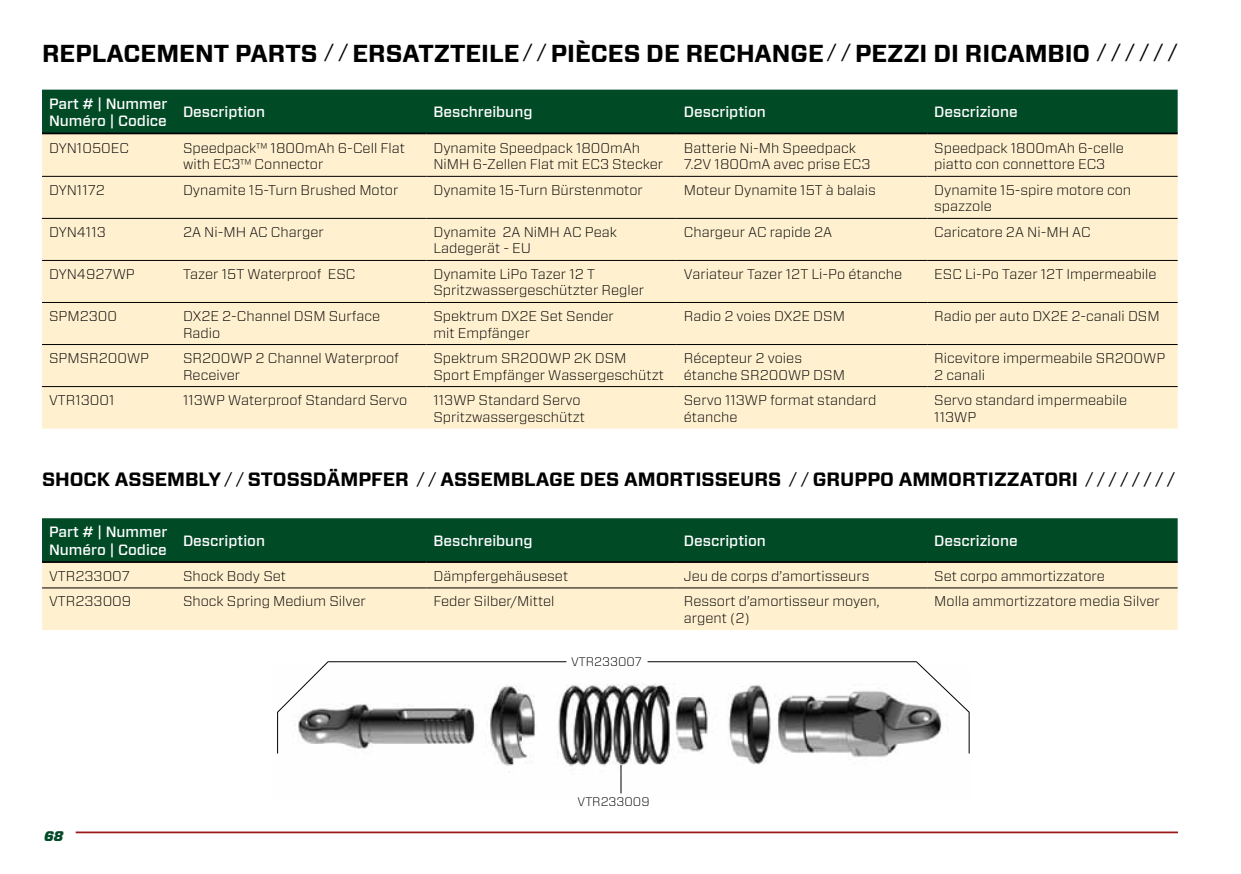
<style>
.page{position:relative;width:1241px;height:874px;background:#fff}
.page>*{position:absolute;margin:0;border:0;box-sizing:border-box;transform-origin:0 0}
.t1{font:700 24.5px "Forza";color:#000}
.t2{font:700 19.25px "Forza";color:#000}
.t3{font:16.62px "Forza";color:#000}
.t4{font:500 14.88px/17.8px "Forza";color:#fff}
.t5{font:300 14px/16.8px "Forza";color:#000}
.t6{font:italic 900 14px "Forza";color:#004a26}
.t7{font:300 12.25px "Forza";color:#000}
.s1{font-weight:400;font-size:20.12px}
.s2{font-weight:400;font-size:16.62px}
</style>
<div class="page">
<hr style="left:76px;top:831px;width:1101px;height:1px;background:#9c171a">
<div style="left:42px;top:90px;width:1135px;height:42px;background:#004a26"></div>
<div style="left:42px;top:134px;width:1135px;height:294px;background:#fff1d0"></div>
<hr style="left:42px;top:260px;width:134px;height:1px;background:#000">
<hr style="left:176px;top:260px;width:250px;height:1px;background:#000">
<hr style="left:426px;top:260px;width:250px;height:1px;background:#000">
<hr style="left:676px;top:260px;width:251px;height:1px;background:#000">
<hr style="left:927px;top:260px;width:250px;height:1px;background:#000">
<hr style="left:42px;top:302px;width:134px;height:1px;background:#000">
<hr style="left:176px;top:302px;width:250px;height:1px;background:#000">
<hr style="left:426px;top:302px;width:250px;height:1px;background:#000">
<hr style="left:676px;top:302px;width:251px;height:1px;background:#000">
<hr style="left:927px;top:302px;width:250px;height:1px;background:#000">
<hr style="left:42px;top:132px;width:134px;height:2px;background:#000">
<hr style="left:176px;top:132px;width:250px;height:2px;background:#000">
<hr style="left:426px;top:132px;width:250px;height:2px;background:#000">
<hr style="left:676px;top:132px;width:251px;height:2px;background:#000">
<hr style="left:927px;top:132px;width:250px;height:2px;background:#000">
<hr style="left:42px;top:176px;width:134px;height:1px;background:#000">
<hr style="left:176px;top:176px;width:250px;height:1px;background:#000">
<hr style="left:426px;top:176px;width:250px;height:1px;background:#000">
<hr style="left:676px;top:176px;width:251px;height:1px;background:#000">
<hr style="left:927px;top:176px;width:250px;height:1px;background:#000">
<hr style="left:42px;top:218px;width:134px;height:1px;background:#000">
<hr style="left:176px;top:218px;width:250px;height:1px;background:#000">
<hr style="left:426px;top:218px;width:250px;height:1px;background:#000">
<hr style="left:676px;top:218px;width:251px;height:1px;background:#000">
<hr style="left:927px;top:218px;width:250px;height:1px;background:#000">
<hr style="left:42px;top:344px;width:134px;height:1px;background:#000">
<hr style="left:176px;top:344px;width:250px;height:1px;background:#000">
<hr style="left:426px;top:344px;width:250px;height:1px;background:#000">
<hr style="left:676px;top:344px;width:251px;height:1px;background:#000">
<hr style="left:927px;top:344px;width:250px;height:1px;background:#000">
<hr style="left:42px;top:386px;width:134px;height:1px;background:#000">
<hr style="left:176px;top:386px;width:250px;height:1px;background:#000">
<hr style="left:426px;top:386px;width:250px;height:1px;background:#000">
<hr style="left:676px;top:386px;width:251px;height:1px;background:#000">
<hr style="left:927px;top:386px;width:250px;height:1px;background:#000">
<div style="left:42px;top:518px;width:1135px;height:43px;background:#004a26"></div>
<div style="left:42px;top:562px;width:1135px;height:67px;background:#fff1d0"></div>
<hr style="left:42px;top:561px;width:134px;height:1px;background:#000">
<hr style="left:176px;top:561px;width:250px;height:1px;background:#000">
<hr style="left:426px;top:561px;width:250px;height:1px;background:#000">
<hr style="left:676px;top:561px;width:251px;height:1px;background:#000">
<hr style="left:927px;top:561px;width:250px;height:1px;background:#000">
<hr style="left:42px;top:587px;width:134px;height:1px;background:#000">
<hr style="left:176px;top:587px;width:250px;height:1px;background:#000">
<hr style="left:426px;top:587px;width:250px;height:1px;background:#000">
<hr style="left:676px;top:587px;width:251px;height:1px;background:#000">
<hr style="left:927px;top:587px;width:250px;height:1px;background:#000">
<img style="left:277px;top:683px;width:692px;height:111px">
<svg style="left:277px;top:661px;width:289px;height:92px"></svg>
<svg style="left:647px;top:661px;width:322px;height:92px"></svg>
<svg style="left:620px;top:764px;width:1px;height:28px"></svg>
<h1 class="t1" style="left:42px;top:37px;width:154px">REPLACEMENT</h1>
<h1 class="t1" style="left:235px;top:37px;width:33px">PARTS</h1>
<h1 class="t1" style="left:325px;top:37px;width:59px"><span class="s1">/ /</span>ERSATZTEI</h1>
<h1 class="t1" style="left:489px;top:37px;width:265px">LE <span class="s1">/ /</span>PI ÈCES DE RECHANGE</h1>
<h1 class="t1" style="left:827px;top:37px;width:43px"><span class="s1">/ /</span>PEZZI</h1>
<h1 class="t1" style="left:933px;top:37px;width:246px">DI RICAMBIO <span class="s1">/ / / / / /</span></h1>
<p class="t4" style="left:49px;top:94px;width:120px">Part # | Nummer<br>Numéro | Codice</p>
<p class="t4" style="left:183px;top:103px;width:84px">Description</p>
<p class="t4" style="left:433px;top:103px;width:100px">Beschreibung</p>
<p class="t4" style="left:683px;top:103px;width:84px">Description</p>
<p class="t4" style="left:934px;top:103px;width:85px">Descrizione</p>
<p class="t5" style="left:49px;top:139px;width:81px">DYN1050EC</p>
<p class="t5" style="left:183px;top:139px;width:223px">Speedpack™ 1800mAh 6-Cell Flat with EC3™ Connector</p>
<p class="t5" style="left:433px;top:139px;width:231px">Dynamite Speedpack 1800mAh<br>NiMH 6-Zellen Flat mit EC3 Stecker</p>
<p class="t5" style="left:683px;top:139px;width:188px">Batterie Ni-Mh Speedpack<br>7.2V 1800mA avec prise EC3</p>
<p class="t5" style="left:934px;top:139px;width:191px">Speedpack 1800mAh 6-celle piatto con connettore EC3</p>
<p class="t5" style="left:49px;top:181px;width:57px">DYN1172</p>
<p class="t5" style="left:183px;top:181px;width:217px">Dynamite 15-Turn Brushed Motor</p>
<p class="t5" style="left:433px;top:181px;width:211px">Dynamite 15-Turn Bürstenmotor</p>
<p class="t5" style="left:683px;top:181px;width:193px">Moteur Dynamite 15T à balais</p>
<p class="t5" style="left:934px;top:181px;width:198px">Dynamite 15-spire motore con spazzole</p>
<p class="t5" style="left:49px;top:223px;width:58px">DYN4113</p>
<p class="t5" style="left:183px;top:223px;width:142px">2A Ni-MH AC Charger</p>
<p class="t5" style="left:433px;top:223px;width:185px">Dynamite 2A NiMH AC Peak<br>Ladegerät - EU</p>
<p class="t5" style="left:683px;top:223px;width:150px">Chargeur AC rapide 2A</p>
<p class="t5" style="left:934px;top:223px;width:158px">Caricatore 2A Ni-MH AC</p>
<p class="t5" style="left:49px;top:265px;width:87px">DYN4927WP</p>
<p class="t5" style="left:183px;top:265px;width:174px">Tazer 15T Waterproof ESC</p>
<p class="t5" style="left:433px;top:265px;width:212px">Dynamite LiPo Tazer 12 T<br>Spritzwassergeschützter Regler</p>
<p class="t5" style="left:683px;top:265px;width:220px">Variateur Tazer 12T Li-Po étanche</p>
<p class="t5" style="left:934px;top:265px;width:224px">ESC Li-Po Tazer 12T Impermeabile</p>
<p class="t5" style="left:49px;top:307px;width:70px">SPM2300</p>
<p class="t5" style="left:183px;top:307px;width:199px">DX2E 2-Channel DSM Surface<br>Radio</p>
<p class="t5" style="left:433px;top:307px;width:182px">Spektrum DX2E Set Sender mit Empfänger</p>
<p class="t5" style="left:683px;top:307px;width:163px">Radio 2 voies DX2E DSM</p>
<p class="t5" style="left:934px;top:307px;width:227px">Radio per auto DX2E 2-canali DSM</p>
<p class="t5" style="left:49px;top:349px;width:102px">SPMSR200WP</p>
<p class="t5" style="left:183px;top:349px;width:217px">SR200WP 2 Channel Waterproof<br>Receiver</p>
<p class="t5" style="left:433px;top:349px;width:232px">Spektrum SR200WP 2K DSM<br>Sport Empfänger Wassergeschützt</p>
<p class="t5" style="left:683px;top:349px;width:163px">Récepteur 2 voies étanche SR200WP DSM</p>
<p class="t5" style="left:934px;top:349px;width:232px">Ricevitore impermeabile SR200WP<br>2 canali</p>
<p class="t5" style="left:49px;top:391px;width:67px">VTR13001</p>
<p class="t5" style="left:183px;top:391px;width:226px">113WP Waterproof Standard Servo</p>
<p class="t5" style="left:433px;top:391px;width:153px">113WP Standard Servo<br>Spritzwassergeschützt</p>
<p class="t5" style="left:683px;top:391px;width:194px">Servo 113WP format standard étanche</p>
<p class="t5" style="left:934px;top:391px;width:194px">Servo standard impermeabile<br>113WP</p>
<h2 class="t2" style="left:42px;top:466px;width:15px">SHO</h2>
<h2 class="t2" style="left:84px;top:466px;width:46px">CK ASSE</h2>
<h2 class="t2" style="left:167px;top:466px;width:300px">MBLY <span class="s2">/ /</span> STOSSDÄMPFER <span class="s2">/ /</span> ASSE</h2>
<h2 class="t2" style="left:492px;top:466px;width:57px">MBLAGE</h2>
<h2 class="t2" style="left:580px;top:466px;width:89px">DES AMORTISSE</h2>
<h2 class="t2" style="left:740px;top:466px;width:221px">URS <span class="s2">/ /</span> GRUPPO AMMORTIZZATORI</h2>
<p class="t3" style="left:1085px;top:466px;width:91px">/ / / / / / / /</p>
<p class="t4" style="left:49px;top:523px;width:120px">Part # | Nummer<br>Numéro | Codice</p>
<p class="t4" style="left:183px;top:531px;width:84px">Description</p>
<p class="t4" style="left:433px;top:531px;width:100px">Beschreibung</p>
<p class="t4" style="left:683px;top:531px;width:84px">Description</p>
<p class="t4" style="left:934px;top:531px;width:85px">Descrizione</p>
<p class="t5" style="left:49px;top:567px;width:82px">VTR233007</p>
<p class="t5" style="left:183px;top:567px;width:104px">Shock Body Set</p>
<p class="t5" style="left:433px;top:567px;width:136px">Dämpfergehäuseset</p>
<p class="t5" style="left:683px;top:567px;width:187px">Jeu de corps d’amortisseurs</p>
<p class="t5" style="left:934px;top:567px;width:172px">Set corpo ammortizzatore</p>
<p class="t5" style="left:49px;top:592px;width:84px">VTR233009</p>
<p class="t5" style="left:183px;top:592px;width:184px">Shock Spring Medium Silver</p>
<p class="t5" style="left:433px;top:592px;width:123px">Feder Silber/Mittel</p>
<p class="t5" style="left:683px;top:592px;width:197px">Ressort d’amortisseur moyen, argent (2)</p>
<p class="t5" style="left:934px;top:592px;width:227px">Molla ammortizzatore media Silver</p>
<p class="t7" style="left:571px;top:653px;width:72px">VTR233007</p>
<p class="t6" style="left:44px;top:826px;width:21px">68</p>
<p class="t7" style="left:577px;top:793px;width:73px">VTR233009</p>
</div>
